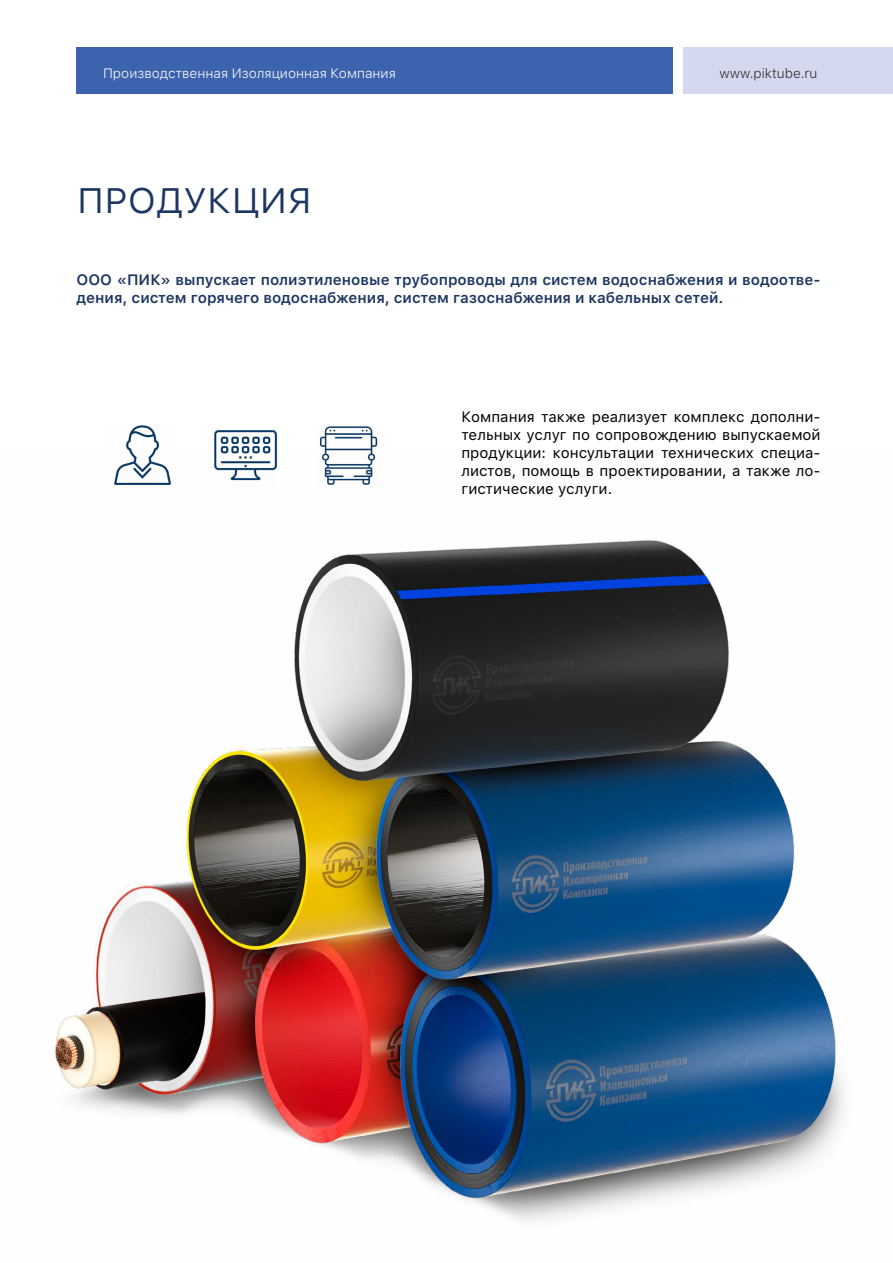
<style>
.page{position:relative;width:893px;height:1263px;background:#fff}
.page>*{position:absolute;margin:0;border:0;box-sizing:border-box;transform-origin:0 0}
.t1{font:300 45px "SFUI Text";color:#1c3661}
.t2{font:15px/18px "SFUI Text";color:#000;text-align:justify}
.t3{font:600 15px/18px "SFUI Text";color:#1c3661}
.t4{font:300 13.5px "SFUI Text";color:#fefefe}
.t5{font:300 13.5px "SFUI Text";color:#2e2e2e}
</style>
<div class="page">
<div style="left:683px;top:47px;width:210px;height:47px;background:#d3d8ee"></div>
<div style="left:77px;top:47px;width:596px;height:47px;background:#3c63ad"></div>
<img style="left:55px;top:540px;width:790px;height:681px">
<img style="left:320px;top:426px;width:58px;height:59px">
<img style="left:214px;top:430px;width:63px;height:51px">
<img style="left:114px;top:425px;width:57px;height:60px">
<p class="t4" style="left:103px;top:64px;width:294px">Производственная Изоляционная Компания</p>
<p class="t5" style="left:720px;top:64px;width:99px">www.piktube.ru</p>
<h1 class="t1" style="left:77px;top:166px;width:237px">продукция</h1>
<p class="t3" style="left:77px;top:270px;width:746px">ООО «ПИК» выпускает полиэтиленовые трубопроводы для систем водоснабжения и водоотве&shy;дения, систем горячего водоснабжения, систем газоснабжения и кабельных сетей.</p>
<p class="t2" style="left:461px;top:407px;width:361px">Компания также реализует комплекс дополни&shy;тельных услуг по сопровождению выпускаемой продукции: консультации технических специа&shy;листов, помощь в проектировании, а также ло&shy;гистические услуги.</p>
</div>
